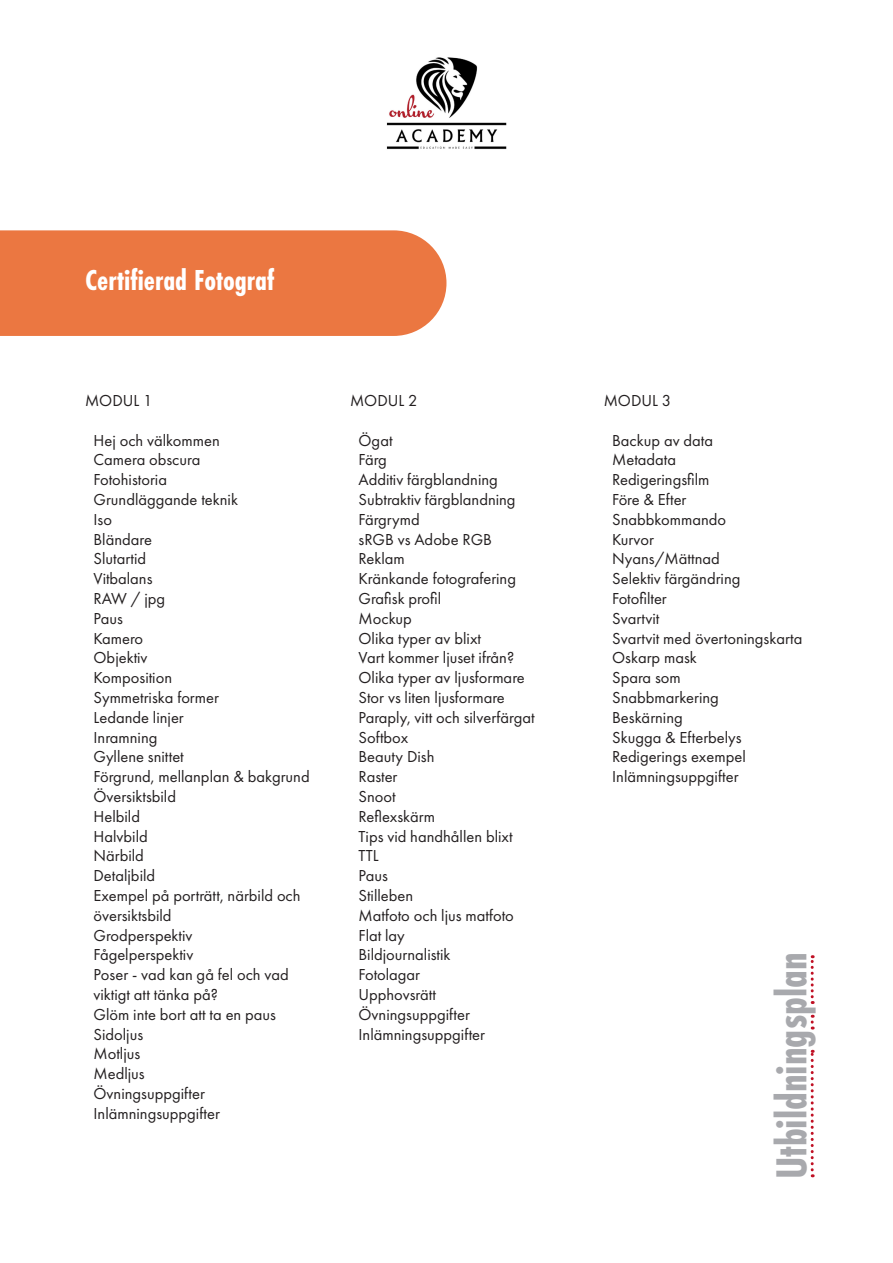
<style>
.page{position:relative;width:893px;height:1263px;background:#fff}
.page>*{position:absolute;margin:0;border:0;box-sizing:border-box;transform-origin:0 0}
.t1{font:700 45px "Futura PT Cond";color:#a8a9ad}
.t2{font:700 30px "Futura PT Cond";color:#fff}
.t3{font:16.5px/19.8px "Futura PT";color:#231f20}
</style>
<div class="page">
<div style="left:0;top:230px;width:446px;height:106px;background:#eb7741"></div>
<img style="left:386px;top:57px;width:121px;height:93px">
<svg style="left:811px;top:1050px;width:3px;height:127px"></svg>
<svg style="left:811px;top:955px;width:3px;height:49px"></svg>
<svg style="left:811px;top:1015px;width:3px;height:14px"></svg>
<p class="t2" style="left:85px;top:262px;width:191px">Certifierad Fotograf</p>
<p class="t3" style="left:85px;top:390px;width:69px">MODUL 1</p>
<p class="t3" style="left:94px;top:430px;width:128px">Hej och välkommen</p>
<p class="t3" style="left:94px;top:450px;width:108px">Camera obscura</p>
<p class="t3" style="left:94px;top:470px;width:75px">Fotohistoria</p>
<p class="t3" style="left:94px;top:489px;width:146px">Grundläggande teknik</p>
<p class="t3" style="left:94px;top:509px;width:20px">Iso</p>
<p class="t3" style="left:94px;top:529px;width:60px">Bländare</p>
<p class="t3" style="left:94px;top:549px;width:54px">Slutartid</p>
<p class="t3" style="left:94px;top:569px;width:61px">Vitbalans</p>
<p class="t3" style="left:94px;top:588px;width:73px">RAW / jpg</p>
<p class="t3" style="left:94px;top:608px;width:31px">Paus</p>
<p class="t3" style="left:94px;top:628px;width:51px">Kamero</p>
<p class="t3" style="left:94px;top:648px;width:56px">Objektiv</p>
<p class="t3" style="left:94px;top:668px;width:80px">Komposition</p>
<p class="t3" style="left:94px;top:687px;width:127px">Symmetriska former</p>
<p class="t3" style="left:94px;top:707px;width:92px">Ledande linjer</p>
<p class="t3" style="left:94px;top:727px;width:65px">Inramning</p>
<p class="t3" style="left:94px;top:747px;width:92px">Gyllene snittet</p>
<p class="t3" style="left:94px;top:767px;width:218px">Förgrund, mellanplan &amp; bakgrund</p>
<p class="t3" style="left:94px;top:786px;width:84px">Översiktsbild</p>
<p class="t3" style="left:94px;top:806px;width:48px">Helbild</p>
<p class="t3" style="left:94px;top:826px;width:56px">Halvbild</p>
<p class="t3" style="left:94px;top:846px;width:52px">Närbild</p>
<p class="t3" style="left:94px;top:866px;width:63px">Detaljbild</p>
<p class="t3" style="left:94px;top:885px;width:209px">Exempel på porträtt, närbild och översiktsbild</p>
<p class="t3" style="left:94px;top:925px;width:100px">Grodperspektiv</p>
<p class="t3" style="left:94px;top:945px;width:101px">Fågelperspektiv</p>
<p class="t3" style="left:94px;top:965px;width:197px">Poser - vad kan gå fel och vad viktigt att tänka på?</p>
<p class="t3" style="left:94px;top:1004px;width:184px">Glöm inte bort att ta en paus</p>
<p class="t3" style="left:94px;top:1024px;width:51px">Sidoljus</p>
<p class="t3" style="left:94px;top:1044px;width:48px">Motljus</p>
<p class="t3" style="left:94px;top:1064px;width:53px">Medljus</p>
<p class="t3" style="left:94px;top:1083px;width:113px">Övningsuppgifter</p>
<p class="t3" style="left:94px;top:1103px;width:128px">Inlämningsuppgifter</p>
<p class="t3" style="left:350px;top:390px;width:69px">MODUL 2</p>
<p class="t3" style="left:359px;top:430px;width:35px">Ögat</p>
<p class="t3" style="left:359px;top:450px;width:30px">Färg</p>
<p class="t3" style="left:359px;top:470px;width:141px">Additiv färgblandning</p>
<p class="t3" style="left:359px;top:489px;width:159px">Subtraktiv färgblandning</p>
<p class="t3" style="left:359px;top:509px;width:63px">Färgrymd</p>
<p class="t3" style="left:359px;top:529px;width:135px">sRGB vs Adobe RGB</p>
<p class="t3" style="left:359px;top:549px;width:48px">Reklam</p>
<p class="t3" style="left:359px;top:569px;width:159px">Kränkande fotografering</p>
<p class="t3" style="left:359px;top:588px;width:84px">Grafisk profil</p>
<p class="t3" style="left:359px;top:608px;width:55px">Mockup</p>
<p class="t3" style="left:359px;top:628px;width:124px">Olika typer av blixt</p>
<p class="t3" style="left:359px;top:648px;width:157px">Vart kommer ljuset ifrån?</p>
<p class="t3" style="left:359px;top:668px;width:168px">Olika typer av ljusformare</p>
<p class="t3" style="left:359px;top:687px;width:148px">Stor vs liten ljusformare</p>
<p class="t3" style="left:359px;top:707px;width:178px">Paraply, vitt och silverfärgat</p>
<p class="t3" style="left:359px;top:727px;width:51px">Softbox</p>
<p class="t3" style="left:359px;top:747px;width:77px">Beauty Dish</p>
<p class="t3" style="left:359px;top:767px;width:40px">Raster</p>
<p class="t3" style="left:359px;top:786px;width:39px">Snoot</p>
<p class="t3" style="left:359px;top:806px;width:78px">Reflexskärm</p>
<p class="t3" style="left:359px;top:826px;width:156px">Tips vid handhållen blixt</p>
<p class="t3" style="left:359px;top:846px;width:22px">TTL</p>
<p class="t3" style="left:359px;top:866px;width:31px">Paus</p>
<p class="t3" style="left:359px;top:885px;width:56px">Stilleben</p>
<p class="t3" style="left:359px;top:905px;width:157px">Matfoto och ljus matfoto</p>
<p class="t3" style="left:359px;top:925px;width:48px">Flat lay</p>
<p class="t3" style="left:359px;top:945px;width:93px">Bildjournalistik</p>
<p class="t3" style="left:359px;top:965px;width:63px">Fotolagar</p>
<p class="t3" style="left:359px;top:984px;width:79px">Upphovsrätt</p>
<p class="t3" style="left:359px;top:1004px;width:113px">Övningsuppgifter</p>
<p class="t3" style="left:359px;top:1024px;width:128px">Inlämningsuppgifter</p>
<p class="t3" style="left:604px;top:390px;width:69px">MODUL 3</p>
<p class="t3" style="left:612px;top:430px;width:102px">Backup av data</p>
<p class="t3" style="left:612px;top:450px;width:65px">Metadata</p>
<p class="t3" style="left:612px;top:470px;width:99px">Redigeringsfilm</p>
<p class="t3" style="left:612px;top:489px;width:76px">Före &amp; Efter</p>
<p class="t3" style="left:612px;top:509px;width:116px">Snabbkommando</p>
<p class="t3" style="left:612px;top:529px;width:43px">Kurvor</p>
<p class="t3" style="left:612px;top:549px;width:109px">Nyans/Mättnad</p>
<p class="t3" style="left:612px;top:569px;width:130px">Selektiv färgändring</p>
<p class="t3" style="left:612px;top:588px;width:56px">Fotofilter</p>
<p class="t3" style="left:612px;top:608px;width:49px">Svartvit</p>
<p class="t3" style="left:612px;top:628px;width:192px">Svartvit med övertoningskarta</p>
<p class="t3" style="left:612px;top:648px;width:86px">Oskarp mask</p>
<p class="t3" style="left:612px;top:668px;width:70px">Spara som</p>
<p class="t3" style="left:612px;top:687px;width:108px">Snabbmarkering</p>
<p class="t3" style="left:612px;top:707px;width:72px">Beskärning</p>
<p class="t3" style="left:612px;top:727px;width:131px">Skugga &amp; Efterbelys</p>
<p class="t3" style="left:612px;top:747px;width:135px">Redigerings exempel</p>
<p class="t3" style="left:612px;top:767px;width:128px">Inlämningsuppgifter</p>
<p class="t1" style="left:765px;top:1179px;width:228px;rotate:-90deg">Utbildningsplan</p>
</div>
